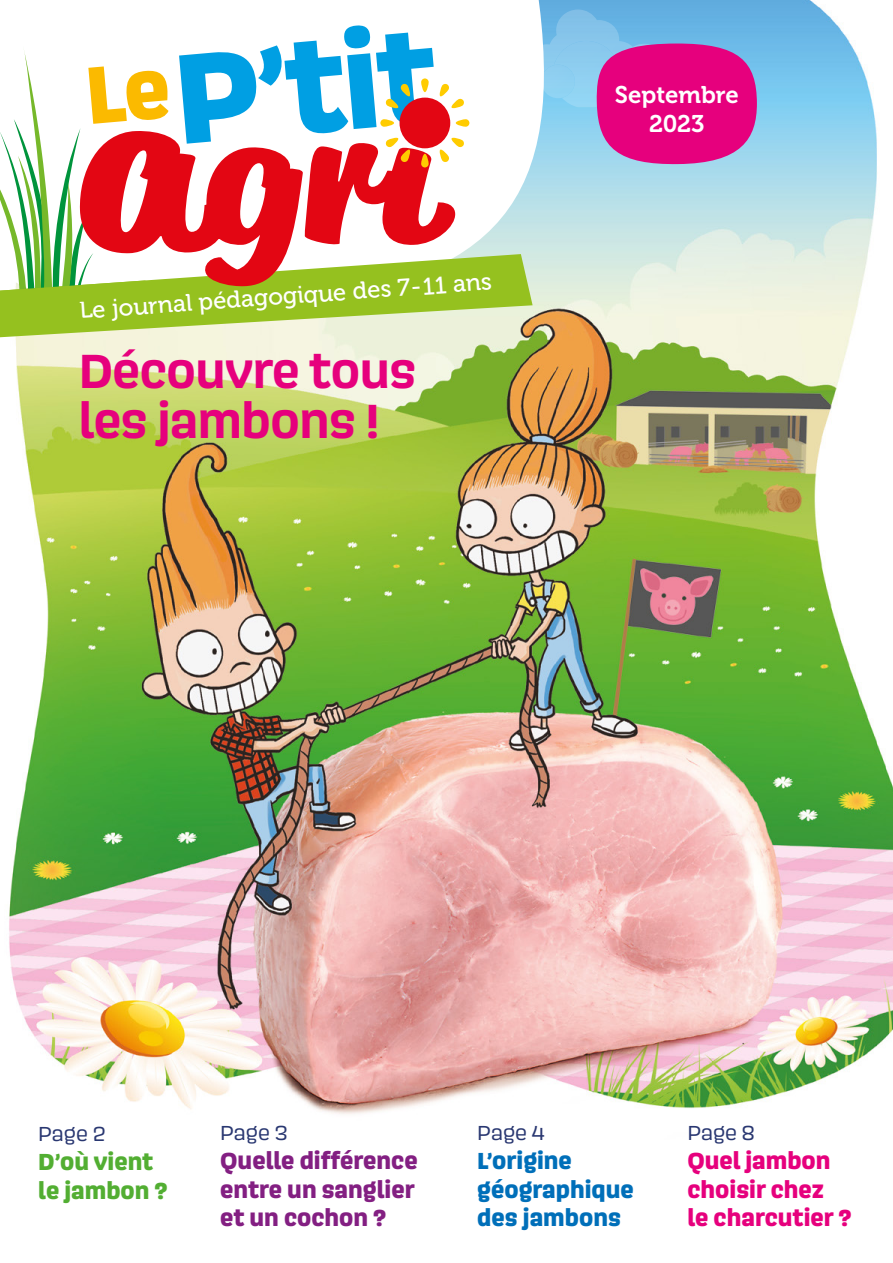
<style>
.page{position:relative;width:893px;height:1263px;background:#fff}
.page>*{position:absolute;margin:0;border:0;box-sizing:border-box;transform-origin:0 0}
.t1{font:700 49.5px/49.5px "Scarlet";letter-spacing:-.01em;color:#e6007d}
.t2{font:800 24px/28.8px "Scarlet";color:#831f82;text-align:justify}
.t3{font:800 24px/28.8px "Scarlet";color:#e6007d}
.t4{font:800 24px/28.8px "Scarlet";color:#006fb9}
.t5{font:24px "Museo 500";color:#fff}
.t6{font:800 24px/28.8px "Scarlet";color:#52ae32}
.t7{font:24px/28.8px "Museo 700";color:#fff;text-align:center}
.t8{font:21px "Scarlet";color:#293771}
</style>
<div class="page">
<img style="left:0;top:0;width:893px;height:1114px">
<svg style="left:0;top:0;width:560px;height:10px"></svg>
<svg style="left:0;top:10px;width:757px;height:327px"></svg>
<p class="t5" style="left:79px;top:297px;width:415px;rotate:-4deg">Le journal pédagogique des 7-11 ans</p>
<h1 class="t1" style="left:79px;top:345px;width:339px">Découvre tous les jambons !</h1>
<p class="t7" style="left:615px;top:81px;width:125px">Septembre<br>2023</p>
<p class="t8" style="left:38px;top:1120px;width:69px">Page 2</p>
<p class="t6" style="left:38px;top:1147px;width:131px">D’où vient le jambon ?</p>
<p class="t8" style="left:220px;top:1119px;width:69px">Page 3</p>
<p class="t2" style="left:220px;top:1145px;width:199px">Quelle différence entre un sanglier et un cochon ?</p>
<p class="t8" style="left:477px;top:1119px;width:69px">Page 4</p>
<p class="t4" style="left:477px;top:1145px;width:158px">L’origine géographique des jambons</p>
<p class="t8" style="left:687px;top:1119px;width:69px">Page 8</p>
<p class="t3" style="left:687px;top:1145px;width:166px">Quel jambon choisir chez<br>le charcutier ?</p>
</div>
